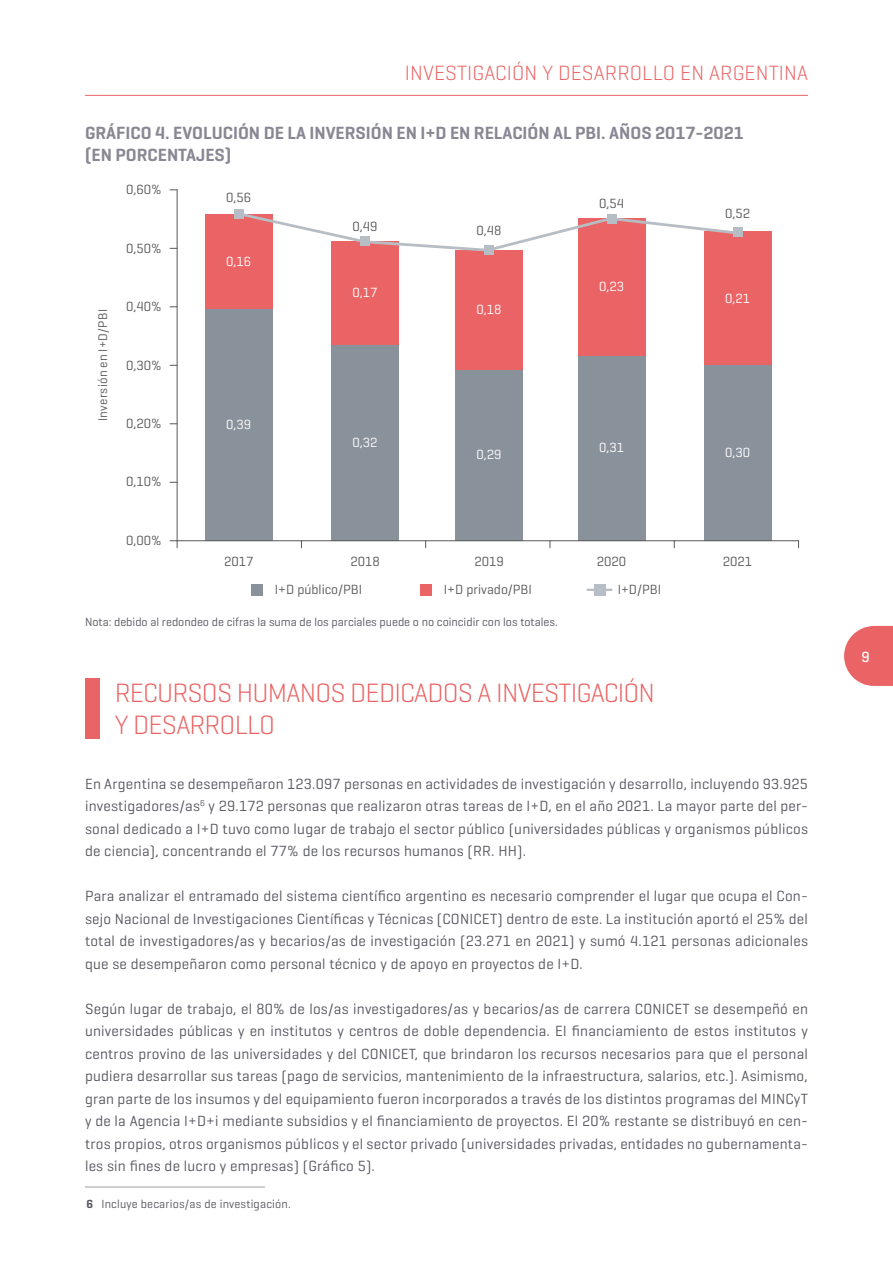
<style>
.page{position:relative;width:893px;height:1263px;background:#fff}
.page>*{position:absolute;margin:0;border:0;box-sizing:border-box;transform-origin:0 0}
.t1{font:300 27px "Geogrotesque";letter-spacing:-.03em;color:#ea6465}
.t2{font:300 21px "Geogrotesque";letter-spacing:.005em;color:#ea6465}
.t3{font:600 18px "Geogrotesque";color:#888793}
.t4{font:15px/22.5px "Geogrotesque";letter-spacing:.015em;color:#55565e;text-align:justify}
.t5{font:500 15px "Geogrotesque";color:#fff}
.t6{font:13.5px "Geogrotesque";color:#58585a}
.t7{font:13.5px "Geogrotesque";color:#fff}
.t8{font:12.75px "Geogrotesque";letter-spacing:.025em;color:#58585a}
.t9{font:12px "Geogrotesque";color:#55565e}
.s1{font-weight:600}
</style>
<div class="page">
<hr style="left:85px;top:95px;width:723px;height:1px;background:#ea6465">
<svg style="left:844px;top:626px;width:49px;height:60px;background:#ec7879"></svg>
<div style="left:251px;top:584px;width:11px;height:11px;background:#89919a"></div>
<div style="left:420px;top:584px;width:11px;height:11px;background:#ea6465"></div>
<hr style="left:588px;top:589px;width:23px;height:2px;background:#b7bdc4">
<div style="left:594px;top:584px;width:11px;height:11px;background:#b7bdc4"></div>
<hr style="left:177px;top:190px;width:1px;height:351px;background:#58585a">
<svg style="left:170px;top:540px;width:8px;height:8px"></svg>
<div style="left:205px;top:309px;width:68px;height:232px;background:#89919a"></div>
<div style="left:205px;top:214px;width:68px;height:95px;background:#ea6465"></div>
<div style="left:331px;top:345px;width:68px;height:196px;background:#89919a"></div>
<div style="left:331px;top:241px;width:68px;height:104px;background:#ea6465"></div>
<div style="left:455px;top:369px;width:68px;height:172px;background:#89919a"></div>
<div style="left:455px;top:250px;width:68px;height:119px;background:#ea6465"></div>
<div style="left:578px;top:356px;width:67px;height:185px;background:#89919a"></div>
<div style="left:578px;top:219px;width:67px;height:137px;background:#ea6465"></div>
<div style="left:704px;top:365px;width:67px;height:176px;background:#89919a"></div>
<div style="left:704px;top:232px;width:67px;height:133px;background:#ea6465"></div>
<div style="left:234px;top:209px;width:10px;height:10px;background:#b7bdc4"></div>
<div style="left:484px;top:245px;width:10px;height:10px;background:#b7bdc4"></div>
<div style="left:733px;top:227px;width:9px;height:10px;background:#b7bdc4"></div>
<svg style="left:244px;top:213px;width:489px;height:40px"></svg>
<hr style="left:177px;top:540px;width:621px;height:1px;background:#58585a">
<div style="left:85px;top:678px;width:14px;height:60px;background:#ea6465"></div>
<hr style="left:85px;top:1186px;width:180px;height:1px;background:#ababad">
<h2 class="t2" style="left:405px;top:59px;width:405px">INVESTI GACI ÓN Y DESARROLLO EN ARGENTI NA</h2>
<p class="t3" style="left:85px;top:122px;width:31px">GRÁFIC</p>
<p class="t3" style="left:141px;top:122px;width:179px">O 4. EVOLUCIÓN DE LA INVE</p>
<p class="t3" style="left:345px;top:122px;width:149px">RSIÓN EN I+D EN RELACI</p>
<p class="t3" style="left:527px;top:122px;width:218px">ÓN AL PBI. AÑOS 2017-2021</p>
<p class="t3" style="left:85px;top:144px;width:112px">(EN PORCENTAJES</p>
<p class="t3" style="left:225px;top:143px;width:8px">)</p>
<p class="t6" style="left:126px;top:181px;width:37px">0,60%</p>
<p class="t6" style="left:126px;top:239px;width:37px">0,50%</p>
<p class="t8" style="left:95px;top:421px;width:114px;rotate:-90deg">Inversión en I+D/PBI</p>
<p class="t6" style="left:126px;top:298px;width:37px">0,40%</p>
<p class="t6" style="left:126px;top:356px;width:37px">0,30%</p>
<p class="t6" style="left:126px;top:415px;width:37px">0,20%</p>
<p class="t6" style="left:126px;top:473px;width:37px">0,10%</p>
<p class="t6" style="left:126px;top:532px;width:37px">0,00%</p>
<p class="t6" style="left:226px;top:189px;width:27px">0,56</p>
<p class="t7" style="left:226px;top:253px;width:27px">0,16</p>
<p class="t7" style="left:226px;top:416px;width:27px">0,39</p>
<p class="t6" style="left:352px;top:217px;width:27px">0,49</p>
<p class="t6" style="left:477px;top:222px;width:27px">0,48</p>
<p class="t7" style="left:352px;top:284px;width:27px">0,17</p>
<p class="t7" style="left:352px;top:434px;width:27px">0,32</p>
<p class="t7" style="left:477px;top:301px;width:27px">0,18</p>
<p class="t7" style="left:477px;top:446px;width:27px">0,29</p>
<p class="t6" style="left:599px;top:195px;width:27px">0,54</p>
<p class="t7" style="left:599px;top:278px;width:27px">0,23</p>
<p class="t6" style="left:725px;top:205px;width:27px">0,52</p>
<p class="t7" style="left:725px;top:290px;width:27px">0,21</p>
<p class="t7" style="left:599px;top:439px;width:27px">0,31</p>
<p class="t7" style="left:725px;top:444px;width:27px">0,30</p>
<p class="t6" style="left:224px;top:553px;width:31px">2017</p>
<p class="t6" style="left:350px;top:553px;width:31px">2018</p>
<p class="t6" style="left:474px;top:553px;width:31px">2019</p>
<p class="t6" style="left:597px;top:553px;width:31px">2020</p>
<p class="t6" style="left:723px;top:553px;width:31px">2021</p>
<p class="t6" style="left:275px;top:581px;width:89px">I+D público/PBI</p>
<p class="t6" style="left:444px;top:581px;width:90px">I+D privado/PBI</p>
<p class="t6" style="left:618px;top:581px;width:45px">I+D/PBI</p>
<p class="t9" style="left:85px;top:614px;width:474px">Nota: debido al redondeo de cifras la suma de los parciales puede o no coincidir con los totales.</p>
<h1 class="t1" style="left:115px;top:675px;width:418px">RECURSOS HUMANOS DEDICADOS A INVEST</h1>
<h1 class="t1" style="left:571px;top:675px;width:86px">IGACIÓN</h1>
<h1 class="t1" style="left:85px;top:708px;width:192px">Y DESARROLLO</h1>
<p class="t4" style="left:85px;top:772px;width:724px">En Argentina se desempeñaron 123.097 personas en actividades de investigación y desarrollo, incluyendo 93.925 investigadores/as<sup>6</sup> y 29.172 personas que realizaron otras tareas de I+D, en el año 2021. La mayor parte del per&shy;sonal dedicado a I+D tuvo como lugar de trabajo el sector público (universidades públicas y organismos públicos de ciencia), concentrando el 77% de los recursos humanos (RR. HH).</p>
<p class="t4" style="left:85px;top:884px;width:724px">Para analizar el entramado del sistema científico argentino es necesario comprender el lugar que ocupa el Con&shy;sejo Nacional de Investigaciones Científicas y Técnicas (CONICET) dentro de este. La institución aportó el 25% del total de investigadores/as y becarios/as de investigación (23.271 en 2021) y sumó 4.121 personas adicionales que se desempeñaron como personal técnico y de apoyo en proyectos de I+D.</p>
<p class="t4" style="left:85px;top:997px;width:724px">Según lugar de trabajo, el 80% de los/as investigadores/as y becarios/as de carrera CONICET se desempeñó en universidades públicas y en institutos y centros de doble dependencia. El financiamiento de estos institutos y centros provino de las universidades y del CONICET, que brindaron los recursos necesarios para que el personal pudiera desarrollar sus tareas (pago de servicios, mantenimiento de la infraestructura, salarios, etc.). Asimismo, gran parte de los insumos y del equipamiento fueron incorporados a través de los distintos programas del MINCyT y de la Agencia I+D+i mediante subsidios y el financiamiento de proyectos. El 20% restante se distribuyó en cen&shy;tros propios, otros organismos públicos y el sector privado (universidades privadas, entidades no gubernamenta&shy;les sin fines de lucro y empresas) (Gráfico 5).</p>
<p class="t9" style="left:87px;top:1196px;width:206px"><span class="s1">6</span> Incluye becarios/as de investigación.</p>
<p class="t5" style="left:861px;top:647px;width:10px">9</p>
</div>
